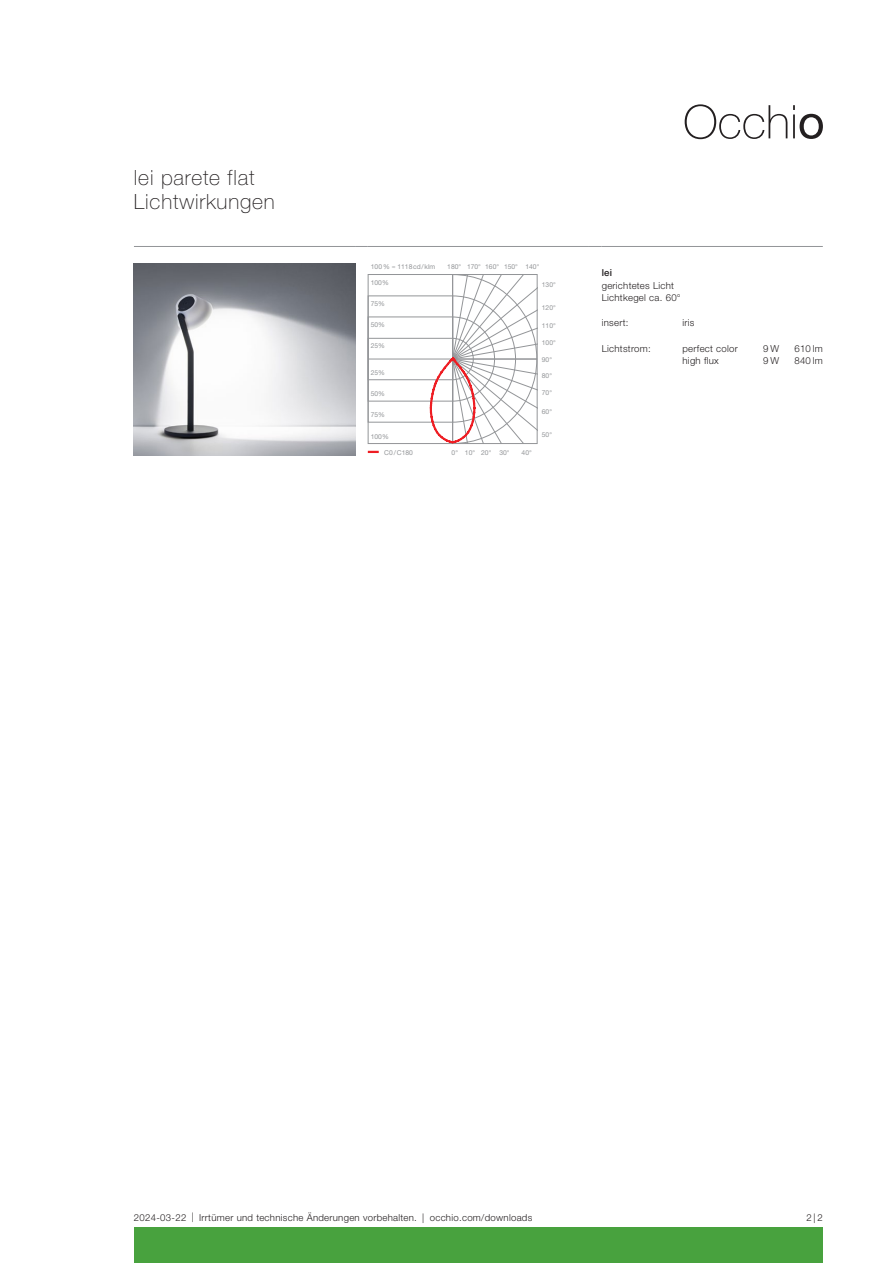
<style>
.page{position:relative;width:893px;height:1263px;background:#fff}
.page>*{position:absolute;margin:0;border:0;box-sizing:border-box;transform-origin:0 0}
.t1{font:21px/23.9px "M Ying Hei PRC W2";letter-spacing:.04em;color:#231f20}
.t2{font:9.6px/12.6px "M Ying Hei PRC W3";letter-spacing:.03em;color:#231f20}
.t3{font:9.6px "M Ying Hei PRC W5";color:#231f20}
.t4{font:6.75px "Helvetica Neue LT Std";color:#939598}
</style>
<div class="page">
<svg style="left:685px;top:104px;width:102px;height:35px"></svg>
<svg style="left:793px;top:105px;width:30px;height:34px"></svg>
<div style="left:134px;top:1227px;width:689px;height:36px;background:#48a23e"></div>
<hr style="left:134px;top:246px;width:221px;height:1px;background:#939598">
<svg style="left:355px;top:246px;width:13px;height:1px"></svg>
<hr style="left:368px;top:246px;width:221px;height:1px;background:#939598">
<svg style="left:589px;top:246px;width:13px;height:1px"></svg>
<hr style="left:602px;top:246px;width:221px;height:1px;background:#939598">
<img style="left:134px;top:264px;width:221px;height:191px">
<div style="left:368px;top:295px;width:85px;height:127px;border:1px solid #939598"></div>
<div style="left:368px;top:338px;width:85px;height:42px;border:1px solid #939598"></div>
<hr style="left:368px;top:359px;width:169px;height:1px;background:#939598">
<svg style="left:368px;top:451px;width:11px;height:2px"></svg>
<svg style="left:429px;top:274px;width:108px;height:170px"></svg>
<h1 class="t1" style="left:134px;top:165px;width:142px">lei parete flat<br>Lichtwirkungen</h1>
<p class="t4" style="left:371px;top:263px;width:66px">100 % ≈ 1118cd/klm</p>
<p class="t4" style="left:447px;top:263px;width:94px">180° 170° 160° 150° 140°</p>
<p class="t4" style="left:371px;top:279px;width:20px">100%</p>
<p class="t4" style="left:371px;top:299px;width:16px">75%</p>
<p class="t4" style="left:542px;top:281px;width:15px">130°</p>
<p class="t4" style="left:542px;top:303px;width:15px">120°</p>
<p class="t4" style="left:371px;top:321px;width:16px">50%</p>
<p class="t4" style="left:542px;top:322px;width:15px">110°</p>
<p class="t4" style="left:371px;top:342px;width:16px">25%</p>
<p class="t4" style="left:542px;top:339px;width:15px">100°</p>
<p class="t4" style="left:542px;top:355px;width:12px">90°</p>
<p class="t3" style="left:602px;top:267px;width:12px">lei</p>
<p class="t2" style="left:602px;top:279px;width:81px">gerichtetes Licht<br>Lichtkegel ca. 60°</p>
<p class="t2" style="left:602px;top:317px;width:28px">insert:</p>
<p class="t2" style="left:682px;top:317px;width:14px">iris</p>
<p class="t2" style="left:602px;top:342px;width:51px">Lichtstrom:</p>
<p class="t2" style="left:682px;top:342px;width:57px">perfect color</p>
<p class="t2" style="left:763px;top:342px;width:17px">9W</p>
<p class="t2" style="left:794px;top:342px;width:30px">610 lm</p>
<p class="t2" style="left:682px;top:354px;width:38px">high flux</p>
<p class="t2" style="left:763px;top:354px;width:17px">9W</p>
<p class="t2" style="left:794px;top:354px;width:30px">840 lm</p>
<p class="t4" style="left:371px;top:369px;width:16px">25%</p>
<p class="t4" style="left:371px;top:390px;width:16px">50%</p>
<p class="t4" style="left:542px;top:372px;width:12px">80°</p>
<p class="t4" style="left:542px;top:388px;width:12px">70°</p>
<p class="t4" style="left:371px;top:411px;width:16px">75%</p>
<p class="t4" style="left:542px;top:407px;width:12px">60°</p>
<p class="t4" style="left:371px;top:432px;width:20px">100%</p>
<p class="t4" style="left:542px;top:431px;width:12px">50°</p>
<p class="t4" style="left:384px;top:448px;width:30px">C0/C180</p>
<p class="t4" style="left:452px;top:448px;width:59px">0° 10° 20° 30°</p>
<p class="t4" style="left:522px;top:448px;width:12px">40°</p>
<p class="t2" style="left:134px;top:1211px;width:400px">2024-03-22 | Irrtümer und technische Änderungen vorbehalten. | occhio.com/downloads</p>
<p class="t2" style="left:806px;top:1211px;width:18px">2 | 2</p>
</div>
